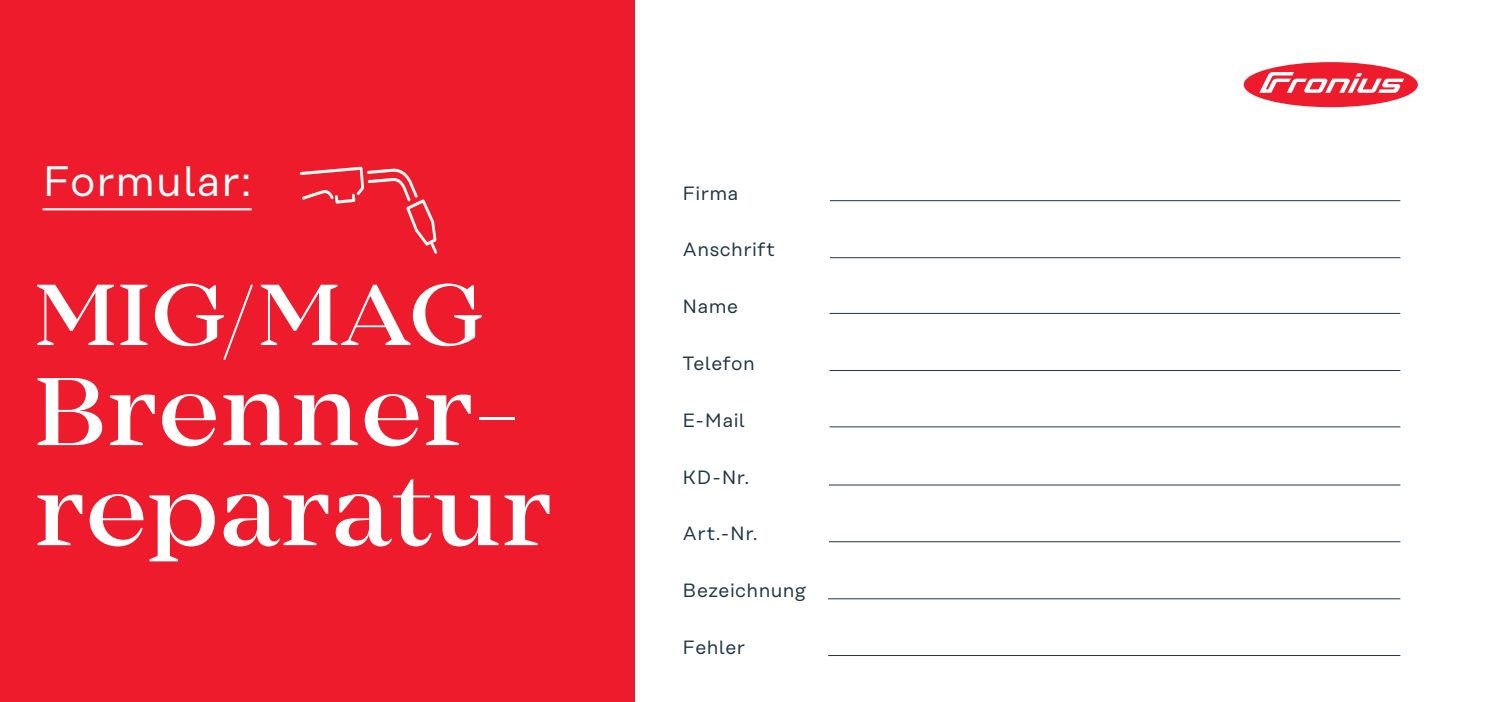
<style>
.page{position:relative;width:1489px;height:702px;background:#fff}
.page>*{position:absolute;margin:0;border:0;box-sizing:border-box;transform-origin:0 0}
.t1{font:500 100px "Mirador";letter-spacing:.01em;color:#fff;scale:1.04 1}
.t2{font:500 90px "Mirador";letter-spacing:.01em;color:#fff;scale:1.04 1}
.t3{font:42.5px "Rational Text";letter-spacing:.02em;color:#fff}
._10_14_LW10_Celeste_reg{font:19.25px "Rational Text";letter-spacing:.02em;color:#1f3643}
.Fliesstext{font:19.25px "Rational Text";letter-spacing:.02em;color:#1f3643}
</style>
<div class="page">
<div style="left:0;top:0;width:634px;height:702px;background:#ee1b2d"></div>
<svg style="left:1243px;top:62px;width:175px;height:46px"></svg>
<hr style="left:43px;top:208px;width:208px;height:2px;background:#fff">
<hr style="left:829px;top:200px;width:571px;height:1px;background:#1f3643">
<hr style="left:829px;top:313px;width:571px;height:1px;background:#1f3643">
<hr style="left:829px;top:370px;width:571px;height:1px;background:#1f3643">
<hr style="left:829px;top:257px;width:571px;height:1px;background:#1f3643">
<hr style="left:829px;top:426px;width:571px;height:1px;background:#1f3643">
<hr style="left:829px;top:484px;width:571px;height:1px;background:#1f3643">
<hr style="left:829px;top:541px;width:571px;height:1px;background:#1f3643">
<hr style="left:828px;top:598px;width:572px;height:1px;background:#1f3643">
<hr style="left:828px;top:655px;width:572px;height:1px;background:#1f3643">
<svg style="left:299px;top:166px;width:139px;height:88px"></svg>
<p class="t3" style="left:43px;top:156px;width:210px">Formular:</p>
<p class="t2" style="left:34px;top:262px;width:433px">MIG/MAG</p>
<p class="t1" style="left:34px;top:353px;width:469px">Brenner-</p>
<p class="t1" style="left:34px;top:453px;width:499px">reparatur</p>
<p class="Fliesstext" style="left:682px;top:182px;width:58px">Firma</p>
<p class="_10_14_LW10_Celeste_reg" style="left:682px;top:239px;width:94px">Anschrift</p>
<p class="_10_14_LW10_Celeste_reg" style="left:682px;top:295px;width:57px">Name</p>
<p class="_10_14_LW10_Celeste_reg" style="left:682px;top:352px;width:74px">Telefon</p>
<p class="_10_14_LW10_Celeste_reg" style="left:682px;top:409px;width:64px">E-Mail</p>
<p class="_10_14_LW10_Celeste_reg" style="left:682px;top:466px;width:68px">KD-Nr.</p>
<p class="_10_14_LW10_Celeste_reg" style="left:682px;top:522px;width:77px">Art.-Nr.</p>
<p class="_10_14_LW10_Celeste_reg" style="left:682px;top:579px;width:125px">Bezeichnung</p>
<p class="_10_14_LW10_Celeste_reg" style="left:682px;top:636px;width:64px">Fehler</p>
</div>
